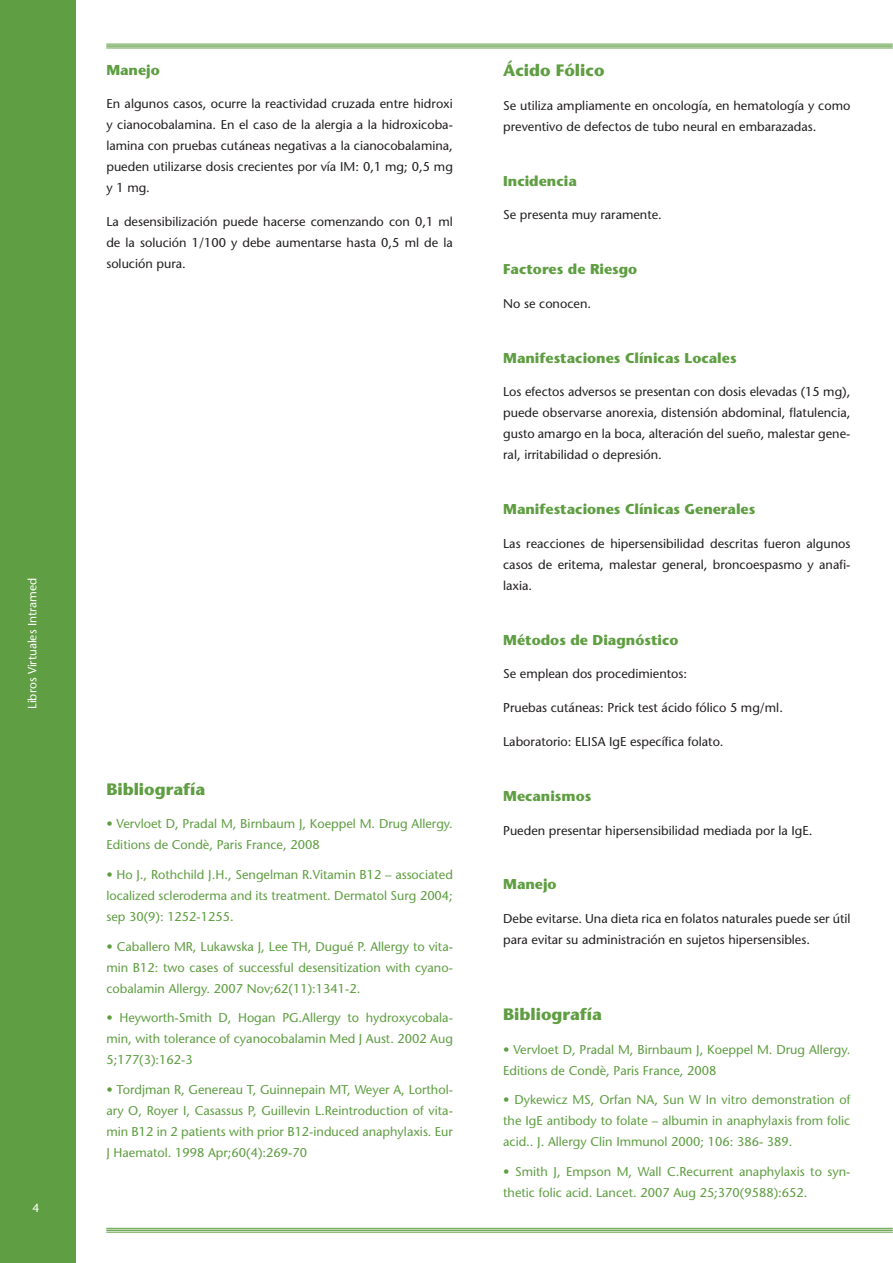
<style>
.page{position:relative;width:893px;height:1263px;background:#fff}
.page>*{position:absolute;margin:0;border:0;box-sizing:border-box;transform-origin:0 0}
.t1{font:700 16.5px "Stone Sans";color:#5f9e42}
.t2{font:700 14.25px "Stone Sans";color:#5f9e42}
.t3{font:12.75px/21px "Stone Sans";color:#231f20;text-align:justify}
.t4{font:12.75px/21px "Stone Sans";color:#5f9e42;text-align:justify}
.t5{font:12px "Stone Sans";color:#fff}
</style>
<div class="page">
<div style="left:0;top:0;width:75px;height:1263px;background:#5f9e42"></div>
<hr style="left:106px;top:44px;width:787px;height:1px;background:#5e9e42">
<hr style="left:106px;top:45px;width:787px;height:2px;background:#5e9e42">
<hr style="left:106px;top:48px;width:787px;height:1px;background:#5e9e42">
<hr style="left:106px;top:1228px;width:787px;height:1px;background:#5e9e42">
<hr style="left:106px;top:1229px;width:787px;height:2px;background:#5e9e42">
<hr style="left:106px;top:1232px;width:787px;height:1px;background:#5e9e42">
<p class="t5" style="left:25px;top:709px;width:133px;rotate:-90deg">Libros Virtuales Intramed</p>
<p class="t2" style="left:106px;top:61px;width:55px">Manejo</p>
<p class="t3" style="left:106px;top:93px;width:348px">En algunos casos, ocurre la reactividad cruzada entre hidroxi y cianocobalamina. En el caso de la alergia a la hidroxicoba&shy;lamina con pruebas cutáneas negativas a la cianocobalamina, pueden utilizarse dosis crecientes por vía IM: 0,1 mg; 0,5 mg y 1 mg.</p>
<p class="t3" style="left:106px;top:211px;width:348px">La desensibilización puede hacerse comenzando con 0,1 ml de la solución 1/100 y debe aumentarse hasta 0,5 ml de la solución pura.</p>
<p class="t1" style="left:106px;top:779px;width:100px">Bibliografía</p>
<p class="t4" style="left:106px;top:813px;width:348px">• Vervloet D, Pradal M, Birnbaum J, Koeppel M. Drug Allergy.<br>Editions de Condè, Paris France, 2008</p>
<p class="t4" style="left:106px;top:864px;width:348px">• Ho J., Rothchild J.H., Sengelman R.Vitamin B12 – associated localized scleroderma and its treatment. Dermatol Surg 2004; sep 30(9): 1252-1255.</p>
<p class="t4" style="left:106px;top:935px;width:348px">• Caballero MR, Lukawska J, Lee TH, Dugué P. Allergy to vita&shy;min B12: two cases of successful desensitization with cyano&shy;cobalamin Allergy. 2007 Nov;62(11):1341-2.</p>
<p class="t4" style="left:106px;top:1007px;width:348px">• Heyworth-Smith D, Hogan PG.Allergy to hydroxycobala&shy;min, with tolerance of cyanocobalamin Med J Aust. 2002 Aug 5;177(3):162-3</p>
<p class="t4" style="left:106px;top:1078px;width:348px">• Tordjman R, Genereau T, Guinnepain MT, Weyer A, Lorthol&shy;ary O, Royer I, Casassus P, Guillevin L.Reintroduction of vita&shy;min B12 in 2 patients with prior B12-induced anaphylaxis. Eur J Haematol. 1998 Apr;60(4):269-70</p>
<p class="t1" style="left:503px;top:60px;width:103px">Ácido Fólico</p>
<p class="t3" style="left:503px;top:95px;width:349px">Se utiliza ampliamente en oncología, en hematología y como preventivo de defectos de tubo neural en embarazadas.</p>
<p class="t2" style="left:503px;top:172px;width:75px">Incidencia</p>
<p class="t3" style="left:503px;top:204px;width:160px">Se presenta muy raramente.</p>
<p class="t2" style="left:503px;top:261px;width:136px">Factores de Riesgo</p>
<p class="t3" style="left:503px;top:293px;width:89px">No se conocen.</p>
<p class="t2" style="left:503px;top:349px;width:235px">Manifestaciones Clínicas Locales</p>
<p class="t3" style="left:503px;top:381px;width:349px">Los efectos adversos se presentan con dosis elevadas (15 mg), puede observarse anorexia, distensión abdominal, flatulencia, gusto amargo en la boca, alteración del sueño, malestar gene&shy;ral, irritabilidad o depresión.</p>
<p class="t2" style="left:503px;top:501px;width:254px">Manifestaciones Clínicas Generales</p>
<p class="t3" style="left:503px;top:533px;width:349px">Las reacciones de hipersensibilidad descritas fueron algunos casos de eritema, malestar general, broncoespasmo y anafi&shy;laxia.</p>
<p class="t2" style="left:503px;top:631px;width:177px">Métodos de Diagnóstico</p>
<p class="t3" style="left:503px;top:663px;width:185px">Se emplean dos procedimientos:</p>
<p class="t3" style="left:503px;top:697px;width:281px">Pruebas cutáneas: Prick test ácido fólico 5 mg/ml.</p>
<p class="t3" style="left:503px;top:731px;width:222px">Laboratorio: ELISA IgE específica folato.</p>
<p class="t2" style="left:503px;top:787px;width:90px">Mecanismos</p>
<p class="t3" style="left:503px;top:819px;width:311px">Pueden presentar hipersensibilidad mediada por la IgE.</p>
<p class="t2" style="left:503px;top:876px;width:55px">Manejo</p>
<p class="t3" style="left:503px;top:908px;width:349px">Debe evitarse. Una dieta rica en folatos naturales puede ser útil para evitar su administración en sujetos hipersensibles.</p>
<p class="t1" style="left:503px;top:1004px;width:100px">Bibliografía</p>
<p class="t4" style="left:503px;top:1039px;width:349px">• Vervloet D, Pradal M, Birnbaum J, Koeppel M. Drug Allergy.<br>Editions de Condè, Paris France, 2008</p>
<p class="t4" style="left:503px;top:1089px;width:349px">• Dykewicz MS, Orfan NA, Sun W In vitro demonstration of the IgE antibody to folate – albumin in anaphylaxis from folic acid.. J. Allergy Clin Immunol 2000; 106: 386- 389.</p>
<p class="t4" style="left:503px;top:1161px;width:349px">• Smith J, Empson M, Wall C.Recurrent anaphylaxis to syn&shy;thetic folic acid. Lancet. 2007 Aug 25;370(9588):652.</p>
</div>
